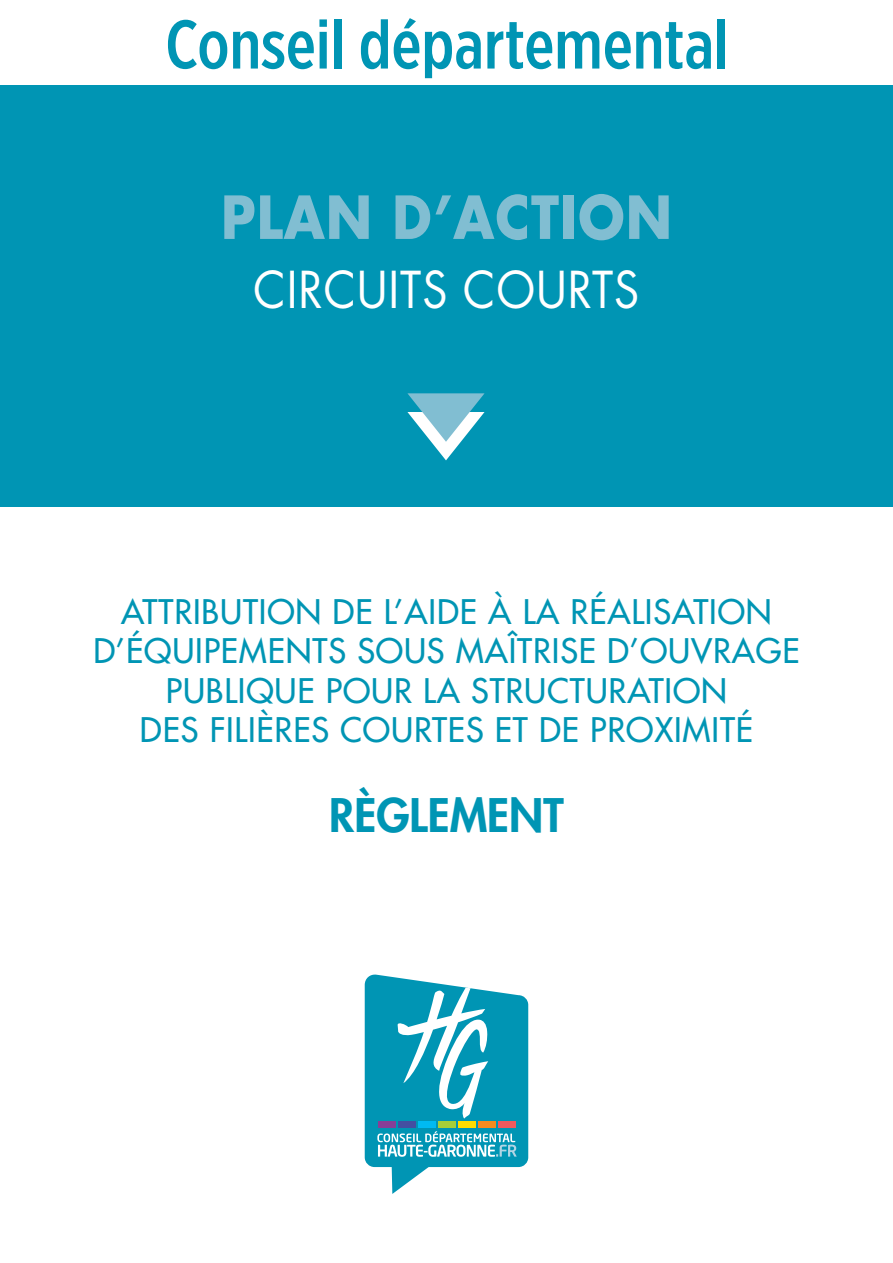
<style>
.page{position:relative;width:893px;height:1263px;background:#fff}
.page>*{position:absolute;margin:0;border:0;box-sizing:border-box;transform-origin:0 0}
.t1{font:700 57.75px "Futura Std";letter-spacing:.02em;color:#81bed2;scale:.91 1}
.t2{font:49.5px "Futura Std";letter-spacing:.02em;color:#fff;scale:.91 1}
.t3{font:800 45px "Futura Std";color:#0095b4}
.t4{font:500 33px/39.6px "Futura Std";letter-spacing:.025em;color:#0095b4;text-align:center}
</style>
<div class="page">
<svg style="left:365px;top:974px;width:163px;height:220px"></svg>
<div style="left:0;top:85px;width:893px;height:421px;background:#0095b4"></div>
<svg style="left:407px;top:393px;width:77px;height:67px"></svg>
<svg style="left:168px;top:20px;width:59px;height:49px"></svg>
<svg style="left:233px;top:19px;width:94px;height:50px"></svg>
<div style="left:334px;top:19px;width:8px;height:50px;background:#0095b4"></div>
<svg style="left:361px;top:19px;width:27px;height:50px"></svg>
<svg style="left:394px;top:18px;width:25px;height:51px"></svg>
<svg style="left:425px;top:31px;width:56px;height:47px"></svg>
<svg style="left:487px;top:22px;width:65px;height:47px"></svg>
<svg style="left:558px;top:31px;width:41px;height:38px"></svg>
<svg style="left:605px;top:22px;width:106px;height:47px"></svg>
<div style="left:718px;top:19px;width:7px;height:50px;background:#0095b4"></div>
<h1 class="t1" style="left:221px;top:179px;width:497px">PLAN D’ACTION</h1>
<h2 class="t2" style="left:254px;top:258px;width:425px">CIRCUITS COURTS</h2>
<p class="t4" style="left:93px;top:592px;width:708px">ATTRIBUTION DE L’AIDE À LA RÉALISATION D’ÉQUIPEMENTS SOUS MAÎTRISE D’OUVRAGE PUBLIQUE POUR LA STRUCTURATION<br>DES FILIÈRES COURTES ET DE PROXIMITÉ</p>
<h3 class="t3" style="left:329px;top:787px;width:236px">RÈGLEMENT</h3>
</div>
